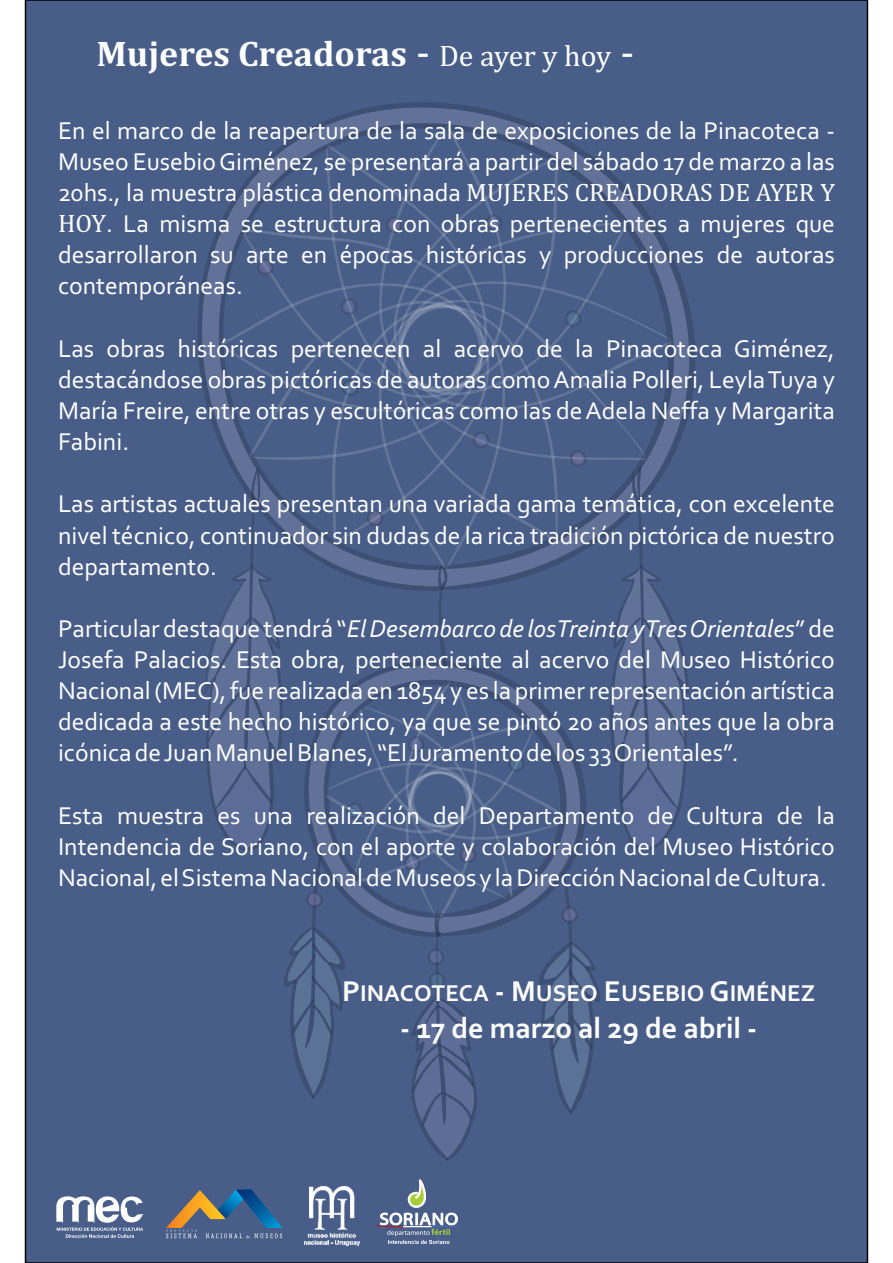
<style>
.page{position:relative;width:893px;height:1263px;background:#fff}
.page>*{position:absolute;margin:0;border:0;box-sizing:border-box;transform-origin:0 0}
.t1{font:700 36px "Cambria";color:#fff}
.t2{font:700 30px "Corbel";color:#fff}
.t3{font:25.5px/31.2px "Corbel";color:#fff;text-align:justify}
.t4{font:700 24px "Corbel";color:#fff}
.s1{font-weight:400;font-size:41.7px}
.s2{font-weight:400;font-size:30px}
.s3{font-family:"Cambria"}
.s4{font-style:italic}
.s5{font-size:30px}
</style>
<div class="page">
<div style="left:24px;top:0;width:845px;height:1263px;background:#485e88"></div>
<div style="left:185px;top:85px;width:524px;height:506px;background:#485e88"></div>
<svg style="left:207px;top:108px;width:479px;height:17px;background:#4d618a"></svg>
<svg style="left:204px;top:125px;width:485px;height:1036px;background:#4b6089"></svg>
<svg style="left:376px;top:1179px;width:85px;height:65px;background:#687b97"></svg>
<svg style="left:166px;top:1189px;width:116px;height:49px;background:#576c81"></svg>
<svg style="left:56px;top:1196px;width:88px;height:42px"></svg>
<img style="left:304px;top:1187px;width:55px;height:58px">
<h1 class="t1" style="left:96px;top:38px;width:539px">Mujeres Creadoras <span class="s1">-</span> <span class="s2">De ayer y hoy</span> <span class="s1">-</span></h1>
<p class="t3" style="left:58px;top:117px;width:778px">En el marco de la reapertura de la sala de exposiciones de la Pinacoteca - Museo Eusebio Giménez, se presentará a partir del sábado 17 de marzo a las 20hs., la muestra plástica denominada <span class="s3">MUJERES CREADORAS DE AYER Y HOY</span>. La misma se estructura con obras pertenecientes a mujeres que desarrollaron su arte en épocas históricas y producciones de autoras contemporáneas.</p>
<p class="t3" style="left:58px;top:335px;width:778px">Las obras históricas pertenecen al acervo de la Pinacoteca Giménez, destacándose obras pictóricas de autoras como Amalia Polleri, Leyla Tuya y María Freire, entre otras y escultóricas como las de Adela Neffa y Margarita Fabini.</p>
<p class="t3" style="left:58px;top:490px;width:778px">Las artistas actuales presentan una variada gama temática, con excelente nivel técnico, continuador sin dudas de la rica tradición pictórica de nuestro departamento.</p>
<p class="t3" style="left:58px;top:615px;width:778px">Particular destaque tendrá “<span class="s4">El Desembarco de los Treinta y Tres Orientales</span>” de Josefa Palacios. Esta obra, perteneciente al acervo del Museo Histórico Nacional (MEC), fue realizada en 1854 y es la primer representación artística dedicada a este hecho histórico, ya que se pintó 20 años antes que la obra icónica de Juan Manuel Blanes, “El Juramento de los 33 Orientales”.</p>
<p class="t3" style="left:58px;top:802px;width:778px">Esta muestra es una realización del Departamento de Cultura de la Intendencia de Soriano, con el aporte y colaboración del Museo Histórico Nacional, el Sistema Nacional de Museos y la Dirección Nacional de Cultura.</p>
<p class="t4" style="left:342px;top:983px;width:475px"><span class="s5">P</span>INACOTECA <span class="s5">- M</span>USEO <span class="s5">E</span>USEBIO <span class="s5">G</span>IMÉNEZ</p>
<p class="t2" style="left:400px;top:1015px;width:358px">- 17 de marzo al 29 de abril -</p>
</div>
